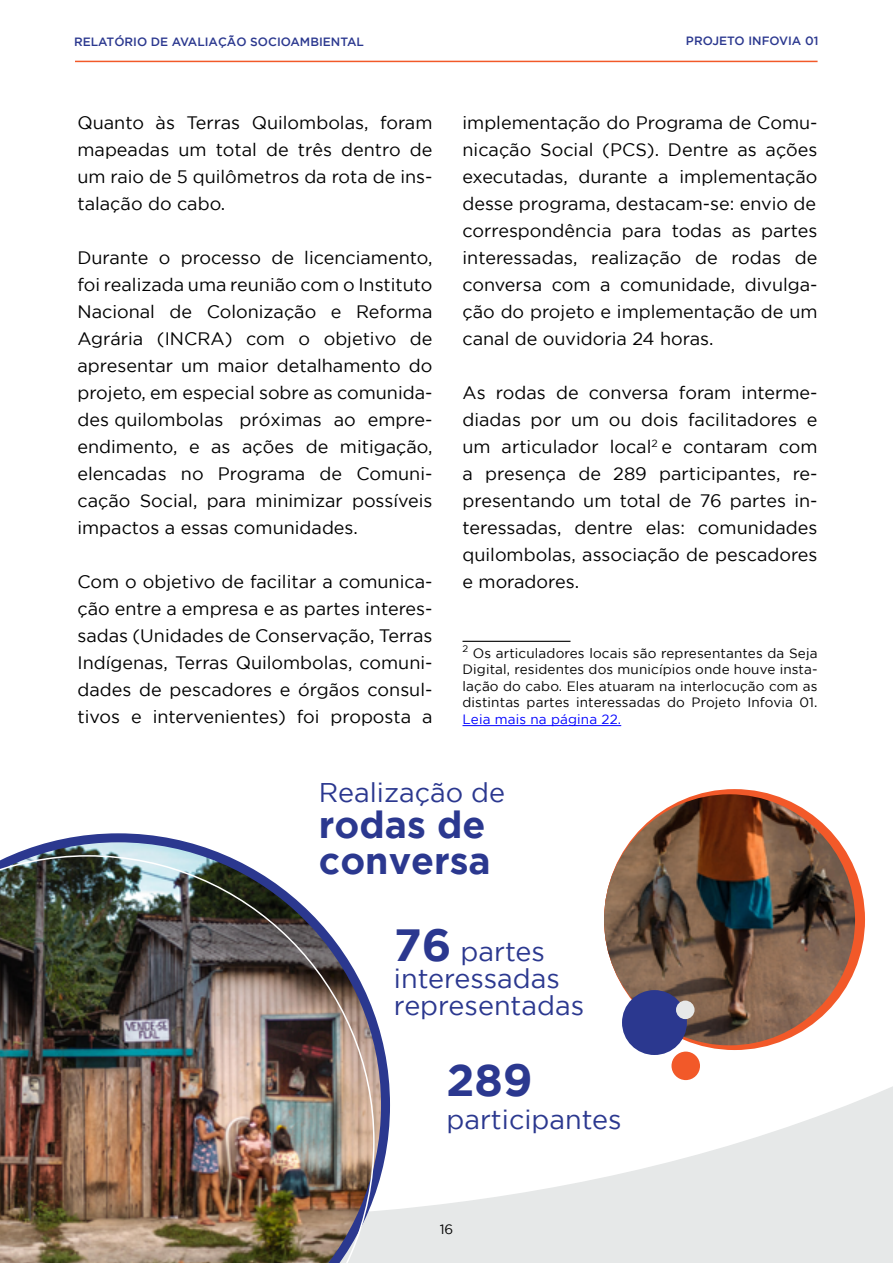
<style>
.page{position:relative;width:893px;height:1263px;background:#fff}
.page>*{position:absolute;margin:0;border:0;box-sizing:border-box;transform-origin:0 0}
.Destaque{font:700 45px "Gotham";color:#2b388f}
.Destaque-2{font:700 37.5px/36px "Gotham";color:#2b388f}
.Destaque-3{font:27px/27px "Gotham";color:#2b388f}
.Colunas{font:18px/27px "Gotham";color:#000;text-align:justify}
.Rodapé{font:13.5px/16.5px "Gotham";letter-spacing:.01em;color:#000;text-align:justify}
.t1{font:500 12px "Gotham";color:#2b388f}
.s1{color:#00f}
.s2{font-weight:700;font-size:45px}
</style>
<div class="page">
<hr style="left:75px;top:61px;width:743px;height:1px;background:#f25929">
<svg style="left:390px;top:829px;width:503px;height:434px"></svg>
<div style="left:604px;top:789px;width:261px;height:261px;background:#f25929;border-radius:50%"></div>
<hr style="left:462px;top:641px;width:108px;height:1px;background:#000">
<hr style="left:462px;top:725px;width:159px;height:1px;background:#00f">
<svg style="left:12px;top:833px;width:378px;height:430px"></svg>
<img style="left:604px;top:794px;width:251px;height:251px;border-radius:126px">
<div style="left:622px;top:990px;width:65px;height:65px;background:#2b388f;border-radius:50%"></div>
<div style="left:671px;top:1051px;width:29px;height:29px;background:#f25929;border-radius:50%"></div>
<div style="left:676px;top:1000px;width:18px;height:19px;background:#e6e8e8;border-radius:50%"></div>
<img style="left:0;top:855px;width:375px;height:408px">
<p class="t1" style="left:74px;top:35px;width:291px">RELATÓRIO DE AVALIAÇÃO SOCIOAMBIENTAL</p>
<p class="t1" style="left:686px;top:34px;width:134px">PROJETO INFOVIA 01</p>
<p class="Colunas" style="left:77px;top:108px;width:357px">Quanto às Terras Quilombolas, foram mapeadas um total de três dentro de um raio de 5 quilômetros da rota de ins&shy;talação do cabo.</p>
<p class="Colunas" style="left:77px;top:243px;width:357px">Durante o processo de licenciamento, foi realizada uma reunião com o Instituto Nacional de Colonização e Reforma Agrária (INCRA) com o objetivo de apresentar um maior detalhamento do projeto, em especial sobre as comunida&shy;des quilombolas próximas ao empre&shy;endimento, e as ações de mitigação, elencadas no Programa de Comuni&shy;cação Social, para minimizar possíveis impactos a essas comunidades.</p>
<p class="Colunas" style="left:77px;top:567px;width:357px">Com o objetivo de facilitar a comunica&shy;ção entre a empresa e as partes interes&shy;sadas (Unidades de Conservação, Terras Indígenas, Terras Quilombolas, comuni&shy;dades de pescadores e órgãos consul&shy;tivos e intervenientes) foi proposta a</p>
<p class="Colunas" style="left:462px;top:108px;width:357px">implementação do Programa de Comu&shy;nicação Social (PCS). Dentre as ações executadas, durante a implementação desse programa, destacam-se: envio de</p>
<p class="Colunas" style="left:462px;top:216px;width:357px">correspondência para todas as partes interessadas, realização de rodas de conversa com a comunidade, divulga&shy;ção do projeto e implementação de um canal de ouvidoria 24 horas.</p>
<p class="Colunas" style="left:462px;top:378px;width:357px">As rodas de conversa foram interme&shy;diadas por um ou dois facilitadores e um articulador local<sup>2</sup><sup>1</sup>e contaram com a presença de 289 participantes, re&shy;presentando um total de 76 partes in&shy;teressadas, dentre elas: comunidades quilombolas, associação de pescadores e moradores.</p>
<p class="Rodapé" style="left:462px;top:645px;width:357px"><sup>2</sup> Os articuladores locais são representantes da Seja Digital, residentes dos municípios onde houve insta&shy;lação do cabo. Eles atuaram na interlocução com as distintas partes interessadas do Projeto Infovia 01.<br><span class="s1">Leia mais na página 22.</span></p>
<p class="Destaque-3" style="left:319px;top:778px;width:188px">Realização de</p>
<p class="Destaque-2" style="left:319px;top:806px;width:173px">rodas de conversa</p>
<p class="Destaque-3" style="left:394px;top:937px;width:192px"><span class="s2">76</span> partes interessadas representadas</p>
<p class="Destaque" style="left:446px;top:1054px;width:88px">289</p>
<p class="Destaque-3" style="left:446px;top:1105px;width:177px">participantes</p>
<p class="Rodapé" style="left:440px;top:1221px;width:15px">16</p>
</div>
